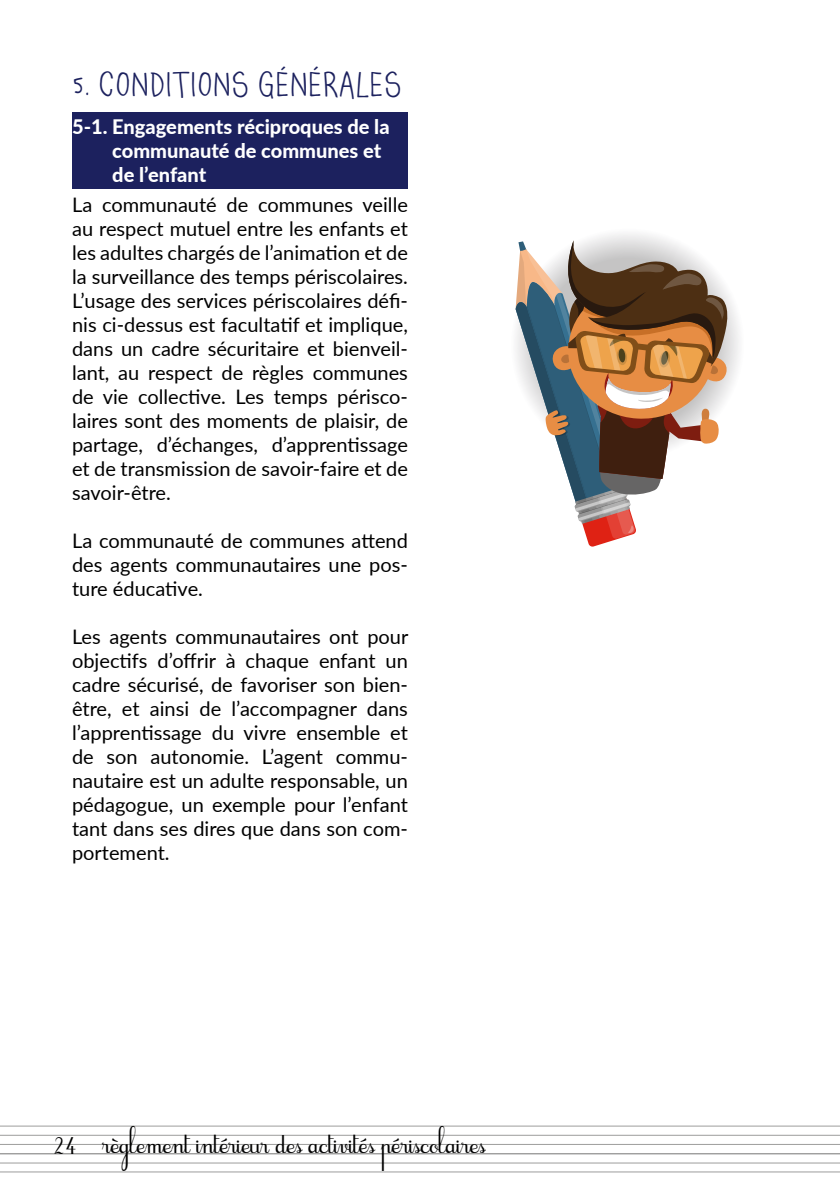
<style>
.page{position:relative;width:840px;height:1191px;background:#fff}
.page>*{position:absolute;margin:0;border:0;box-sizing:border-box;transform-origin:0 0}
.t1{font:700 36px "Demisol Script";color:#1c215e}
.t2{font:20px/24px "Lato";color:#000;text-align:justify}
.t3{font:800 20px/24px "Lato";color:#fff}
.t4{font:19.4px "Cursif";color:#000}
.t5{font:18.4px "Cursif";color:#000}
</style>
<div class="page">
<hr style="left:0;top:1125px;width:839px;height:1px;background:#9d9d9c">
<hr style="left:0;top:1135px;width:839px;height:1px;background:#9d9d9c">
<hr style="left:0;top:1144px;width:839px;height:1px;background:#9d9d9c">
<hr style="left:0;top:1162px;width:839px;height:1px;background:#9d9d9c">
<hr style="left:0;top:1153px;width:839px;height:1px;background:#9d9d9c">
<hr style="left:0;top:1171px;width:839px;height:1px;background:#9d9d9c">
<div style="left:72px;top:113px;width:336px;height:76px;background:#1c215e"></div>
<svg style="left:515px;top:240px;width:213px;height:307px"></svg>
<h1 class="t1" style="left:72px;top:67px;width:331px">5. CONDITIONS GÉNÉRALES</h1>
<p class="t3" style="left:112px;top:114px;width:278px;text-indent:-40px">5-1. Engagements réciproques de la communauté de communes et de l’enfant</p>
<p class="t2" style="left:72px;top:192px;width:337px">La communauté de communes veille au respect mutuel entre les enfants et les adultes chargés de l’animation et de la surveillance des temps périscolaires.<br>L’usage des services périscolaires défi&shy;nis ci-dessus est facultatif et implique, dans un cadre sécuritaire et bienveil&shy;lant, au respect de règles communes de vie collective. Les temps périsco&shy;laires sont des moments de plaisir, de partage, d’échanges, d’apprentissage et de transmission de savoir-faire et de savoir-être.</p>
<p class="t2" style="left:72px;top:528px;width:337px">La communauté de communes attend des agents communautaires une pos&shy;ture éducative.</p>
<p class="t2" style="left:72px;top:624px;width:337px">Les agents communautaires ont pour objectifs d’offrir à chaque enfant un cadre sécurisé, de favoriser son bien&shy;être, et ainsi de l’accompagner dans l’apprentissage du vivre ensemble et de son autonomie. L’agent commu&shy;nautaire est un adulte responsable, un pédagogue, un exemple pour l’enfant tant dans ses dires que dans son com&shy;portement.</p>
<p class="t5" style="left:53px;top:1137px;width:25px">24</p>
<p class="t4" style="left:102px;top:1135px;width:385px">règlement intérieur des activités périscolaires</p>
</div>
